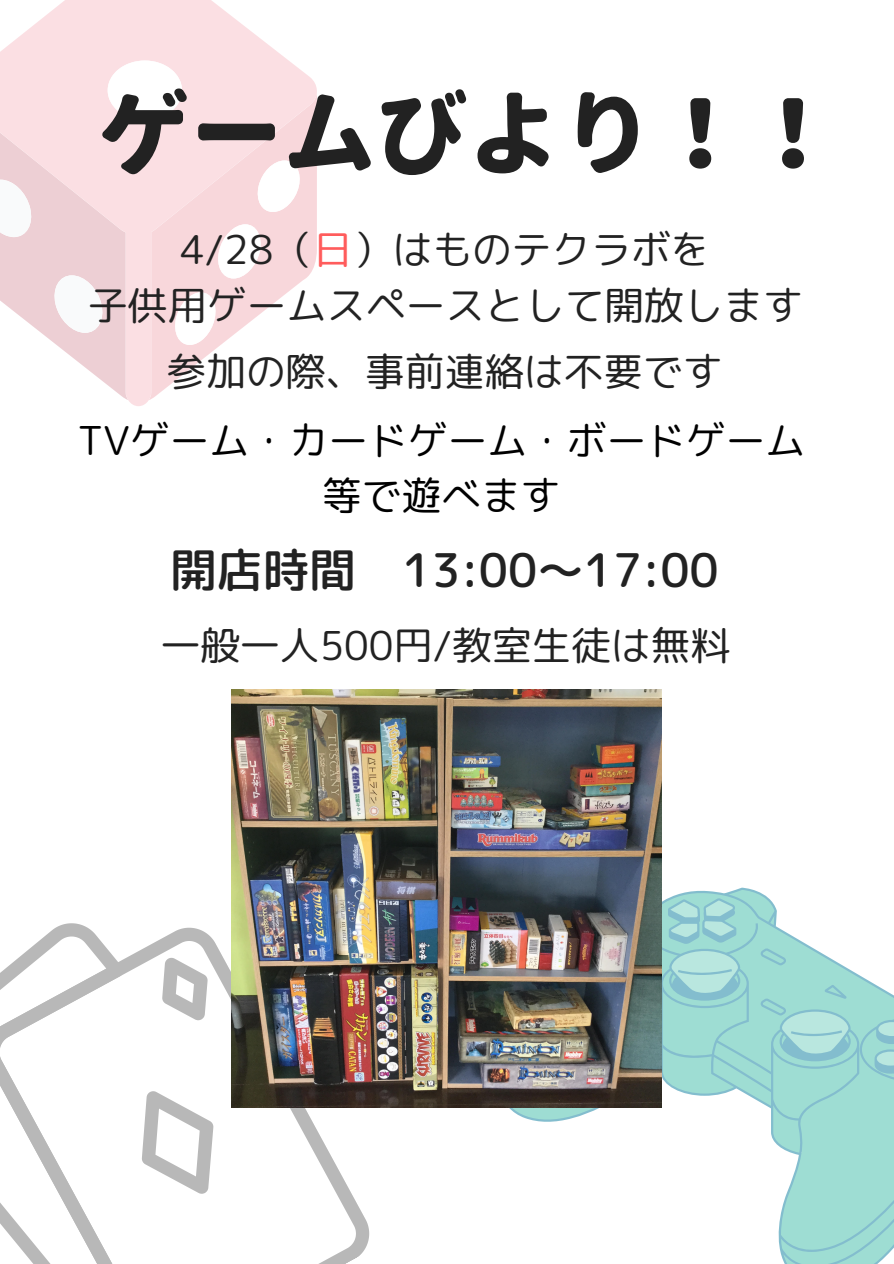
<style>
.page{position:relative;width:894px;height:1264px;background:#fff}
.page>*{position:absolute;margin:0;border:0;box-sizing:border-box;transform-origin:0 0}
.t1{font:800 92.7px "Gen Jyuu Gothic";color:#222}
.t2{font:46.35px "rounded mplus 1 p medium";color:#222}
.t3{font:39.75px "rounded mplus 1 p regular";color:#222}
.t4{font:39.75px/55.2px "rounded mplus 1 p regular";color:#000;text-align:center}
.s1{color:#ff5c5c}
</style>
<div class="page">
<svg style="left:495px;top:887px;width:398px;height:376px"></svg>
<svg style="left:284px;top:1107px;width:96px;height:156px"></svg>
<svg style="left:0;top:908px;width:284px;height:355px"></svg>
<img style="left:232px;top:689px;width:429px;height:418px">
<svg style="left:0;top:0;width:317px;height:406px;fill:#fbdfe3"></svg>
<svg style="left:0;top:61px;width:302px;height:339px"></svg>
<h1 class="t1" style="left:97px;top:68px;width:743px">ゲームびより！！</h1>
<p class="t3" style="left:180px;top:222px;width:531px">4/28（<span class="s1">日</span>）はものテクラボを</p>
<p class="t3" style="left:88px;top:277px;width:716px">子供用ゲームスペースとして開放します</p>
<p class="t3" style="left:166px;top:344px;width:557px">参加の際、事前連絡は不要です</p>
<p class="t4" style="left:77px;top:412px;width:729px">TVゲーム・カードゲーム・ボードゲーム等で遊べます</p>
<h3 class="t2" style="left:170px;top:536px;width:549px">開店時間 13:00～17:00</h3>
<h2 class="t3" style="left:161px;top:617px;width:571px">一般一人500円/教室生徒は無料</h2>
</div>
